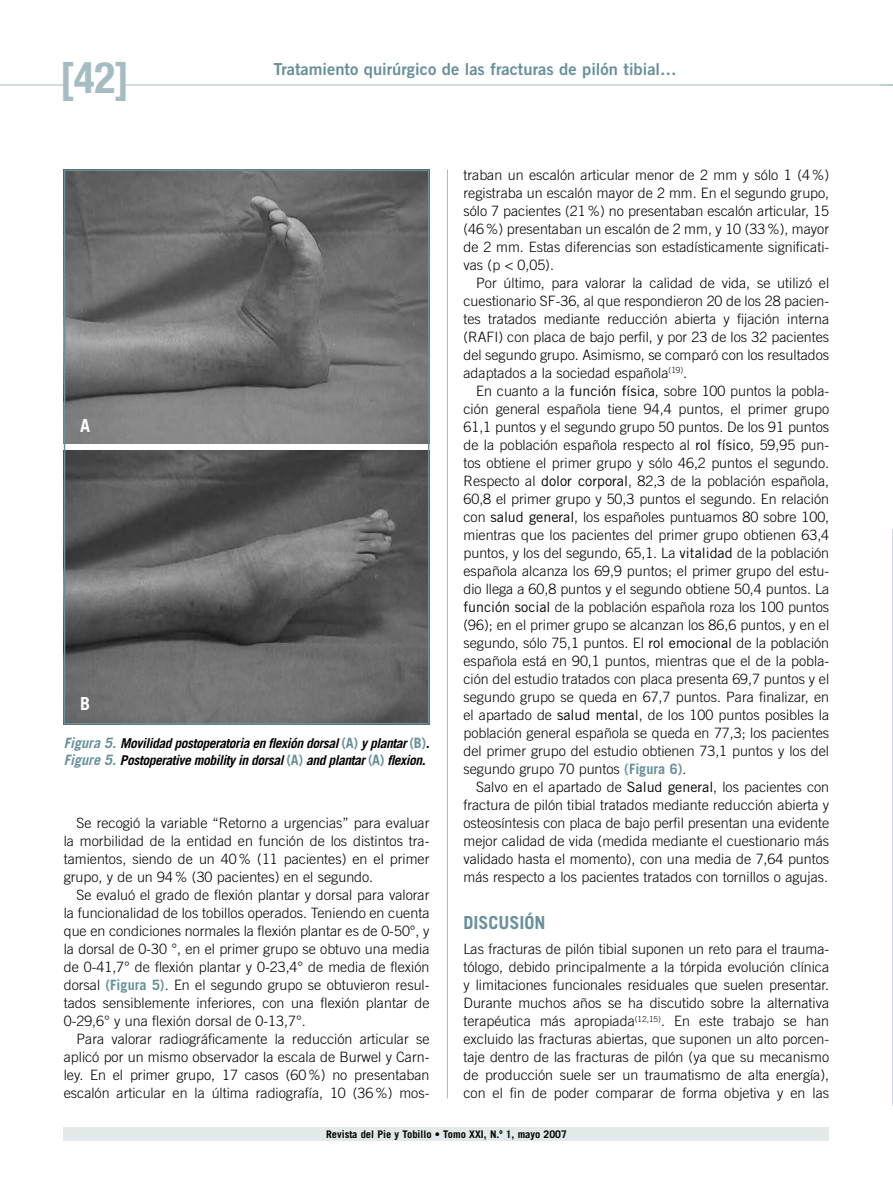
<style>
.page{position:relative;width:893px;height:1191px;background:#fff}
.page>*{position:absolute;margin:0;border:0;box-sizing:border-box;transform-origin:0 0}
.t1{font:700 condensed 43.5px "Helvetica Neue";color:#a4bcc2}
._04_01-Ladillo_1{font:700 18px "Trade Gothic";color:#67909a}
.t2{font:700 18px "Trade Gothic";color:#fff}
.t3{font:16.5px "Trade Gothic Bold Two";color:#67909a}
._05_02_Texto_general{font:300 14.25px/18px "Trade Gothic";color:#000;text-align:justify}
._08_01-Pie_de_figura{font:italic 700 13.5px "Trade Gothic";letter-spacing:-.03em;color:#000}
._08_02-Pie_de_figura__ingl{font:italic 700 13.5px "Trade Gothic";letter-spacing:-.03em;color:#000}
.t4{font:700 10.5px "Trade Gothic";color:#000}
.s1{font-size:14.25px;color:#67909a}
.s2{font-style:normal;font-size:14.25px;color:#67909a}
.s3{font-weight:700;color:#67909a}
.s4{font-weight:400}
</style>
<div class="page">
<hr style="left:0;top:85px;width:64px;height:1px;background:#a4bcc2">
<hr style="left:121px;top:85px;width:772px;height:1px;background:#a4bcc2">
<div style="left:64px;top:1127px;width:765px;height:13px;background:#e1e9eb"></div>
<hr style="left:892px;top:529px;width:1px;height:577px;background:#a4bcc2">
<svg style="left:880px;top:85px;width:13px;height:1px"></svg>
<hr style="left:447px;top:170px;width:1px;height:928px;background:#a4bcc2">
<img style="left:67px;top:173px;width:359px;height:271px">
<img style="left:67px;top:450px;width:359px;height:271px">
<div style="left:64px;top:170px;width:365px;height:554px;border:2px solid #67909a"></div>
<h1 class="t1" style="left:60px;top:51px;width:71px">[42]</h1>
<p class="t3" style="left:273px;top:59px;width:405px">Tratamiento quirúrgico de las fracturas de pilón tibial…</p>
<p class="t2" style="left:80px;top:415px;width:12px">A</p>
<p class="t2" style="left:80px;top:692px;width:12px">B</p>
<p class="_08_01-Pie_de_figura" style="left:64px;top:735px;width:367px"><span class="s1">Figura 5.</span> Movilidad postoperatoria en flexión dorsal <span class="s2">(A)</span> y plantar <span class="s2">(B)</span>.</p>
<p class="_08_02-Pie_de_figura__ingl" style="left:64px;top:751px;width:363px"><span class="s1">Figure 5.</span> Postoperative mobility in dorsal <span class="s2">(A)</span> and plantar <span class="s2">(A)</span> flexion.</p>
<p class="_05_02_Texto_general" style="left:64px;top:814px;width:367px;text-indent:13px">Se recogió la variable “Retorno a urgencias” para evaluar la morbilidad de la entidad en función de los distintos tra&shy;tamientos, siendo de un 40 % (11 pacientes) en el primer grupo, y de un 94 % (30 pacientes) en el segundo.</p>
<p class="_05_02_Texto_general" style="left:64px;top:886px;width:367px;text-indent:13px">Se evaluó el grado de flexión plantar y dorsal para valorar la funcionalidad de los tobillos operados. Teniendo en cuenta que en condiciones normales la flexión plantar es de 0-50°, y la dorsal de 0-30 °, en el primer grupo se obtuvo una media de 0-41,7° de flexión plantar y 0-23,4° de media de flexión dorsal <span class="s3">(Figura 5)</span>. En el segundo grupo se obtuvieron resul&shy;tados sensiblemente inferiores, con una flexión plantar de 0-29,6° y una flexión dorsal de 0-13,7°.</p>
<p class="_05_02_Texto_general" style="left:64px;top:1030px;width:367px;text-indent:13px">Para valorar radiográficamente la reducción articular se aplicó por un mismo observador la escala de Burwel y Carn&shy;ley. En el primer grupo, 17 casos (60 %) no presentaban escalón articular en la última radiografía, 10 (36 %) mos-</p>
<p class="_05_02_Texto_general" style="left:463px;top:166px;width:367px">traban un escalón articular menor de 2 mm y sólo 1 (4 %) registraba un escalón mayor de 2 mm. En el segundo grupo, sólo 7 pacientes (21 %) no presentaban escalón articular, 15 (46 %) presentaban un escalón de 2 mm, y 10 (33 %), mayor de 2 mm. Estas diferencias son estadísticamente significati&shy;vas (p &lt; 0,05).</p>
<p class="_05_02_Texto_general" style="left:463px;top:274px;width:367px;text-indent:13px">Por último, para valorar la calidad de vida, se utilizó el cuestionario SF-36, al que respondieron 20 de los 28 pacien&shy;tes tratados mediante reducción abierta y fijación interna (RAFI) con placa de bajo perfil, y por 23 de los 32 pacientes del segundo grupo. Asimismo, se comparó con los resultados adaptados a la sociedad española<sup>(19)</sup>.</p>
<p class="_05_02_Texto_general" style="left:463px;top:382px;width:367px;text-indent:13px">En cuanto a la <span class="s4">función física</span>, sobre 100 puntos la pobla&shy;ción general española tiene 94,4 puntos, el primer grupo 61,1 puntos y el segundo grupo 50 puntos. De los 91 puntos de la población española respecto al <span class="s4">rol físico</span>, 59,95 pun&shy;tos obtiene el primer grupo y sólo 46,2 puntos el segundo.<br>Respecto al <span class="s4">dolor corporal</span>, 82,3 de la población española, 60,8 el primer grupo y 50,3 puntos el segundo. En relación con <span class="s4">salud general</span>, los españoles puntuamos 80 sobre 100, mientras que los pacientes del primer grupo obtienen 63,4 puntos, y los del segundo, 65,1. La <span class="s4">vitalidad</span> de la población española alcanza los 69,9 puntos; el primer grupo del estu&shy;dio llega a 60,8 puntos y el segundo obtiene 50,4 puntos. La <span class="s4">función social</span> de la población española roza los 100 puntos (96); en el primer grupo se alcanzan los 86,6 puntos, y en el segundo, sólo 75,1 puntos. El <span class="s4">rol emocional</span> de la población española está en 90,1 puntos, mientras que el de la pobla&shy;ción del estudio tratados con placa presenta 69,7 puntos y el segundo grupo se queda en 67,7 puntos. Para finalizar, en el apartado de <span class="s4">salud mental</span>, de los 100 puntos posibles la población general española se queda en 77,3; los pacientes del primer grupo del estudio obtienen 73,1 puntos y los del segundo grupo 70 puntos <span class="s3">(Figura 6)</span>.</p>
<p class="_05_02_Texto_general" style="left:463px;top:778px;width:367px;text-indent:13px">Salvo en el apartado de <span class="s4">Salud general</span>, los pacientes con fractura de pilón tibial tratados mediante reducción abierta y osteosíntesis con placa de bajo perfil presentan una evidente mejor calidad de vida (medida mediante el cuestionario más validado hasta el momento), con una media de 7,64 puntos más respecto a los pacientes tratados con tornillos o agujas.</p>
<p class="_04_01-Ladillo_1" style="left:463px;top:911px;width:84px">DISCUSIÓN</p>
<p class="_05_02_Texto_general" style="left:463px;top:940px;width:367px">Las fracturas de pilón tibial suponen un reto para el trauma&shy;tólogo, debido principalmente a la tórpida evolución clínica y limitaciones funcionales residuales que suelen presentar.<br>Durante muchos años se ha discutido sobre la alternativa terapéutica más apropiada<sup>(12,15)</sup>. En este trabajo se han excluido las fracturas abiertas, que suponen un alto porcen&shy;taje dentro de las fracturas de pilón (ya que su mecanismo de producción suele ser un traumatismo de alta energía), con el fin de poder comparar de forma objetiva y en las</p>
<p class="t4" style="left:326px;top:1127px;width:242px">Revista del Pie y Tobillo • Tomo XXI, N.º 1, mayo 2007</p>
</div>
